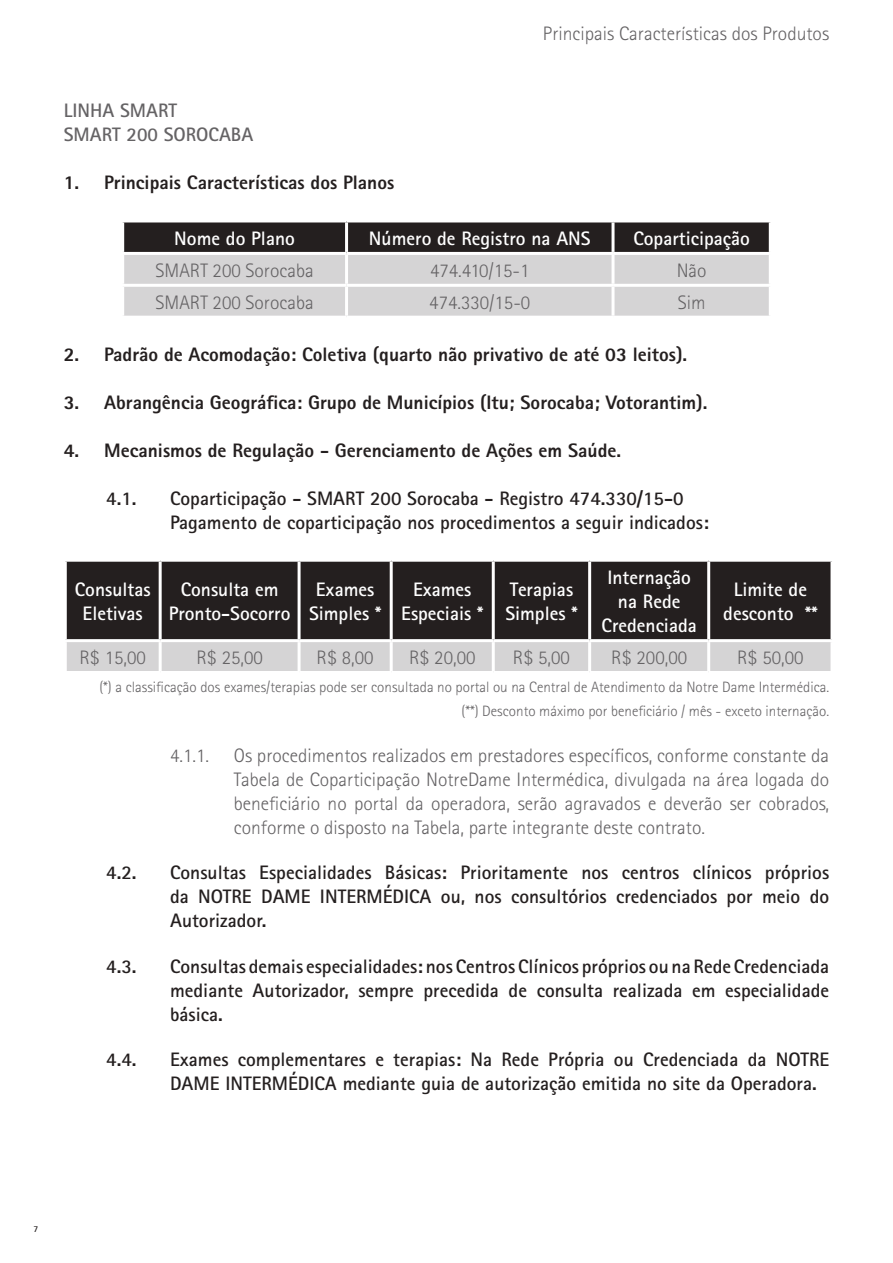
<style>
.page{position:relative;width:893px;height:1263px;background:#fff}
.page>*{position:absolute;margin:0;border:0;box-sizing:border-box;transform-origin:0 0}
.t1{font:700 19.5px/24px "Rotis Sans Serif";color:#241f1f}
.t2{font:300 19.5px/24px "Rotis Sans Serif";color:#656365;text-align:justify}
.t3{font:800 19.5px "Rotis Sans Serif";color:#241f1f}
.t4{font:700 19.5px/24px "Rotis Sans Serif";color:#fff;text-align:center}
.t5{font:700 19.5px/24px "Rotis Sans Serif";color:#656365}
.t6{font:300 15px/24px "Rotis Sans Serif";color:#656365;text-align:right}
.t7{font:700 9px "Rotis Sans Serif";color:#241f1f}
</style>
<div class="page">
<svg style="left:124px;top:222px;width:645px;height:94px;background:#9a9898"></svg>
<hr style="left:345px;top:222px;width:3px;height:30px;background:#fff">
<hr style="left:611px;top:222px;width:3px;height:30px;background:#fff">
<hr style="left:121px;top:252px;width:226px;height:3px;background:#fff">
<hr style="left:347px;top:252px;width:266px;height:3px;background:#fff">
<hr style="left:345px;top:255px;width:3px;height:29px;background:#fff">
<hr style="left:613px;top:252px;width:159px;height:3px;background:#fff">
<hr style="left:611px;top:255px;width:3px;height:29px;background:#fff">
<hr style="left:121px;top:284px;width:226px;height:3px;background:#fff">
<hr style="left:347px;top:284px;width:266px;height:3px;background:#fff">
<hr style="left:345px;top:287px;width:3px;height:29px;background:#fff">
<hr style="left:613px;top:284px;width:159px;height:3px;background:#fff">
<hr style="left:611px;top:287px;width:3px;height:29px;background:#fff">
<div style="left:67px;top:562px;width:763px;height:77px;background:#241f1f"></div>
<div style="left:67px;top:642px;width:763px;height:29px;background:#d5d4d5"></div>
<hr style="left:159px;top:562px;width:3px;height:77px;background:#fff">
<hr style="left:298px;top:562px;width:3px;height:77px;background:#fff">
<hr style="left:390px;top:562px;width:3px;height:77px;background:#fff">
<hr style="left:492px;top:562px;width:3px;height:77px;background:#fff">
<hr style="left:588px;top:562px;width:3px;height:77px;background:#fff">
<hr style="left:707px;top:562px;width:3px;height:77px;background:#fff">
<hr style="left:159px;top:642px;width:3px;height:29px;background:#fff">
<hr style="left:298px;top:642px;width:3px;height:29px;background:#fff">
<hr style="left:390px;top:642px;width:3px;height:29px;background:#fff">
<hr style="left:492px;top:642px;width:3px;height:29px;background:#fff">
<hr style="left:588px;top:642px;width:3px;height:29px;background:#fff">
<hr style="left:707px;top:642px;width:3px;height:29px;background:#fff">
<p class="t2" style="left:543px;top:22px;width:288px">Principais Características dos Produtos</p>
<p class="t5" style="left:64px;top:99px;width:191px">LINHA SMART<br>SMART 200 SOROCABA</p>
<p class="t3" style="left:64px;top:170px;width:332px">1. Principais Características dos Planos</p>
<p class="t4" style="left:174px;top:226px;width:122px">Nome do Plano</p>
<p class="t4" style="left:369px;top:226px;width:223px">Número de Registro na ANS</p>
<p class="t4" style="left:633px;top:226px;width:118px">Coparticipação</p>
<p class="t2" style="left:156px;top:258px;width:160px">SMART 200 Sorocaba</p>
<p class="t2" style="left:430px;top:258px;width:101px">474.410/15-1</p>
<p class="t2" style="left:677px;top:258px;width:31px">Não</p>
<p class="t2" style="left:156px;top:290px;width:160px">SMART 200 Sorocaba</p>
<p class="t2" style="left:429px;top:290px;width:103px">474.330/15-0</p>
<p class="t2" style="left:678px;top:290px;width:29px">Sim</p>
<p class="t3" style="left:64px;top:342px;width:625px">2. Padrão de Acomodação: Coletiva (quarto não privativo de até 03 leitos).</p>
<p class="t3" style="left:64px;top:390px;width:645px">3. Abrangência Geográfica: Grupo de Municípios (Itu; Sorocaba; Votorantim).</p>
<p class="t3" style="left:64px;top:438px;width:559px">4. Mecanismos de Regulação - Gerenciamento de Ações em Saúde.</p>
<p class="t1" style="left:106px;top:486px;width:32px">4.1.</p>
<p class="t1" style="left:170px;top:486px;width:540px">Coparticipação - SMART 200 Sorocaba - Registro 474.330/15-0<br>Pagamento de coparticipação nos procedimentos a seguir indicados:</p>
<p class="t4" style="left:75px;top:577px;width:77px">Consultas<br>Eletivas</p>
<p class="t4" style="left:169px;top:577px;width:123px">Consulta em<br>Pronto-Socorro</p>
<p class="t4" style="left:309px;top:577px;width:74px">Exames<br>Simples *</p>
<p class="t4" style="left:401px;top:577px;width:83px">Exames<br>Especiais *</p>
<p class="t4" style="left:505px;top:577px;width:74px;text-align:left">Terapias<br>Simples *</p>
<p class="t4" style="left:601px;top:565px;width:97px">Internação na Rede<br>Credenciada</p>
<p class="t4" style="left:723px;top:577px;width:96px">Limite de desconto **</p>
<p class="t2" style="left:80px;top:645px;width:68px">R$ 15,00</p>
<p class="t2" style="left:196px;top:645px;width:68px">R$ 25,00</p>
<p class="t2" style="left:317px;top:645px;width:59px">R$ 8,00</p>
<p class="t2" style="left:409px;top:645px;width:68px">R$ 20,00</p>
<p class="t2" style="left:513px;top:645px;width:59px">R$ 5,00</p>
<p class="t2" style="left:611px;top:645px;width:77px">R$ 200,00</p>
<p class="t2" style="left:737px;top:645px;width:68px">R$ 50,00</p>
<p class="t6" style="left:99px;top:675px;width:731px">(*) a classificação dos exames/terapias pode ser consultada no portal ou na Central de Atendimento da Notre Dame Intermédica. (**) Desconto máximo por beneficiário / mês - exceto internação.</p>
<p class="t2" style="left:170px;top:743px;width:40px">4.1.1.</p>
<p class="t2" style="left:234px;top:743px;width:597px">Os procedimentos realizados em prestadores específicos, conforme constante da Tabela de Coparticipação NotreDame Intermédica, divulgada na área logada do beneficiário no portal da operadora, serão agravados e deverão ser cobrados, conforme o disposto na Tabela, parte integrante deste contrato.</p>
<p class="t1" style="left:106px;top:860px;width:32px">4.2.</p>
<p class="t1" style="left:170px;top:860px;width:661px;text-align:justify">Consultas Especialidades Básicas: Prioritamente nos centros clínicos próprios da NOTRE DAME INTERMÉDICA ou, nos consultórios credenciados por meio do Autorizador.</p>
<p class="t1" style="left:106px;top:954px;width:32px">4.3.</p>
<p class="t1" style="left:170px;top:954px;width:661px;text-align:justify">Consultas demais especialidades: nos Centros Clínicos próprios ou na Rede Credenciada mediante Autorizador, sempre precedida de consulta realizada em especialidade básica.</p>
<p class="t1" style="left:106px;top:1047px;width:32px">4.4.</p>
<p class="t1" style="left:170px;top:1047px;width:661px">Exames complementares e terapias: Na Rede Própria ou Credenciada da NOTRE<br>DAME INTERMÉDICA mediante guia de autorização emitida no site da Operadora.</p>
<p class="t7" style="left:33px;top:1223px;width:6px">7</p>
</div>
